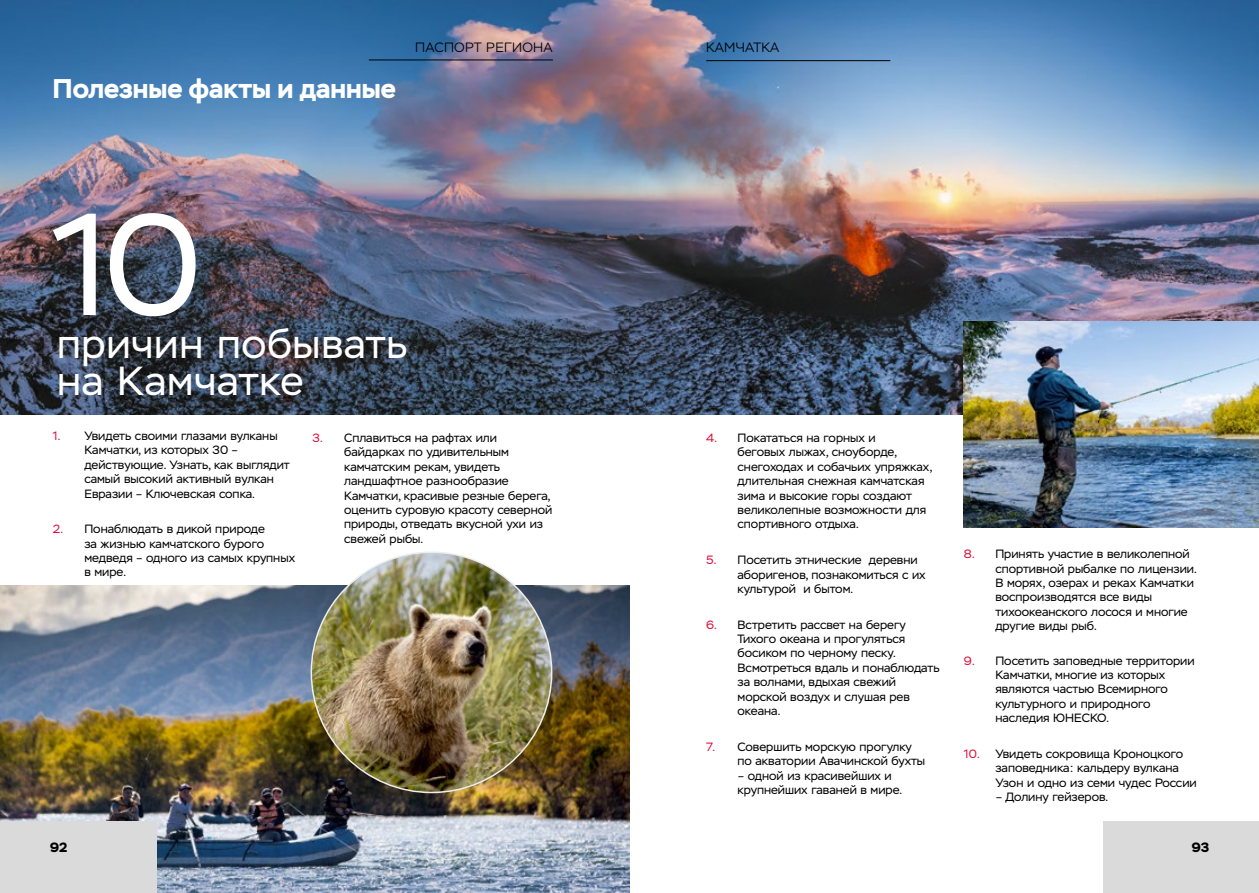
<style>
.page{position:relative;width:1259px;height:893px;background:#fff}
.page>*{position:absolute;margin:0;border:0;box-sizing:border-box;transform-origin:0 0}
.t1{font:144px "Stem";color:#fff}
.t2{font:40.5px/37.5px "Stem";letter-spacing:.02em;color:#fff}
.t3{font:700 27px "Stem";color:#fff}
.t4{font:300 13.5px "Stem";letter-spacing:.02em;color:#000}
.t5{font:700 13.5px "Stem";color:#000}
.t6{font:12px/14.4px "Stem";color:#000}
.s1{color:#d9133c}
</style>
<div class="page">
<img style="left:0;top:0;width:1259px;height:415px">
<img style="left:0;top:585px;width:629px;height:308px">
<div style="left:0;top:821px;width:157px;height:72px;background:#dadada"></div>
<hr style="left:369px;top:60px;width:184px;height:1px;background:#000">
<img style="left:311px;top:552px;width:241px;height:240px;border-radius:120px">
<img style="left:964px;top:322px;width:295px;height:205px">
<div style="left:1103px;top:821px;width:156px;height:72px;background:#dadada"></div>
<hr style="left:706px;top:60px;width:184px;height:1px;background:#000">
<p class="t3" style="left:53px;top:71px;width:345px">Полезные факты и данные</p>
<p class="t4" style="left:415px;top:40px;width:139px">ПАСПОРТ РЕГИОНА</p>
<p class="t1" style="left:53px;top:181px;width:151px">10</p>
<p class="t2" style="left:57px;top:326px;width:352px">причин побывать на Камчатке</p>
<p class="t6" style="left:344px;top:431px;width:210px;text-indent:-32px"><span class="s1">3.</span> Сплавиться на рафтах или байдарках по удивительным камчатским рекам, увидеть ландшафтное разнообразие<br>Камчатки, красивые резные берега, оценить суровую красоту северной природы, отведать вкусной ухи из свежей рыбы.</p>
<p class="t6" style="left:84px;top:429px;width:207px;text-indent:-32px"><span class="s1">1.</span> Увидеть своими глазами вулканы<br>Камчатки, из которых 30 – действующие. Узнать, как выглядит самый высокий активный вулкан<br>Евразии – Ключевская сопка.</p>
<p class="t6" style="left:84px;top:522px;width:212px;text-indent:-32px"><span class="s1">2.</span> Понаблюдать в дикой природе<br>за жизнью камчатского бурого медведя – одного из самых крупных в мире.</p>
<p class="t5" style="left:50px;top:839px;width:19px">92</p>
<p class="t4" style="left:706px;top:40px;width:75px">КАМЧАТКА</p>
<p class="t6" style="left:737px;top:431px;width:196px;text-indent:-32px"><span class="s1">4.</span> Покататься на горных и<br>беговых лыжах, сноуборде, снегоходах и собачьих упряжках, длительная снежная камчатская зима и высокие горы создают великолепные возможности для спортивного отдыха.</p>
<p class="t6" style="left:737px;top:553px;width:190px;text-indent:-32px"><span class="s1">5.</span> Посетить этнические деревни аборигенов, познакомиться с их культурой и бытом.</p>
<p class="t6" style="left:737px;top:617px;width:203px;text-indent:-32px"><span class="s1">6.</span> Встретить рассвет на берегу<br>Тихого океана и прогуляться босиком по черному песку.<br>Всмотреться вдаль и понаблюдать за волнами, вдыхая свежий морской воздух и слушая рев океана.</p>
<p class="t6" style="left:737px;top:739px;width:189px;text-indent:-32px"><span class="s1">7.</span> Совершить морскую прогулку по акватории Авачинской бухты</p>
<p class="t6" style="left:737px;top:768px;width:166px">– одной из красивейших и крупнейших гаваней в мире.</p>
<p class="t6" style="left:995px;top:547px;width:203px;text-indent:-32px"><span class="s1">8.</span> Принять участие в великолепной спортивной рыбалке по лицензии.<br>В морях, озерах и реках Камчатки воспроизводятся все виды тихоокеанского лосося и многие другие виды рыб.</p>
<p class="t6" style="left:995px;top:653px;width:201px;text-indent:-32px"><span class="s1">9.</span> Посетить заповедные территории<br>Камчатки, многие из которых являются частью Всемирного культурного и природного наследия ЮНЕСКО.</p>
<p class="t6" style="left:995px;top:747px;width:203px;text-indent:-32px"><span class="s1">10.</span> Увидеть сокровища Кроноцкого заповедника: кальдеру вулкана<br>Узон и одно из семи чудес России</p>
<p class="t6" style="left:995px;top:790px;width:114px">– Долину гейзеров.</p>
<p class="t5" style="left:1191px;top:839px;width:19px">93</p>
</div>
